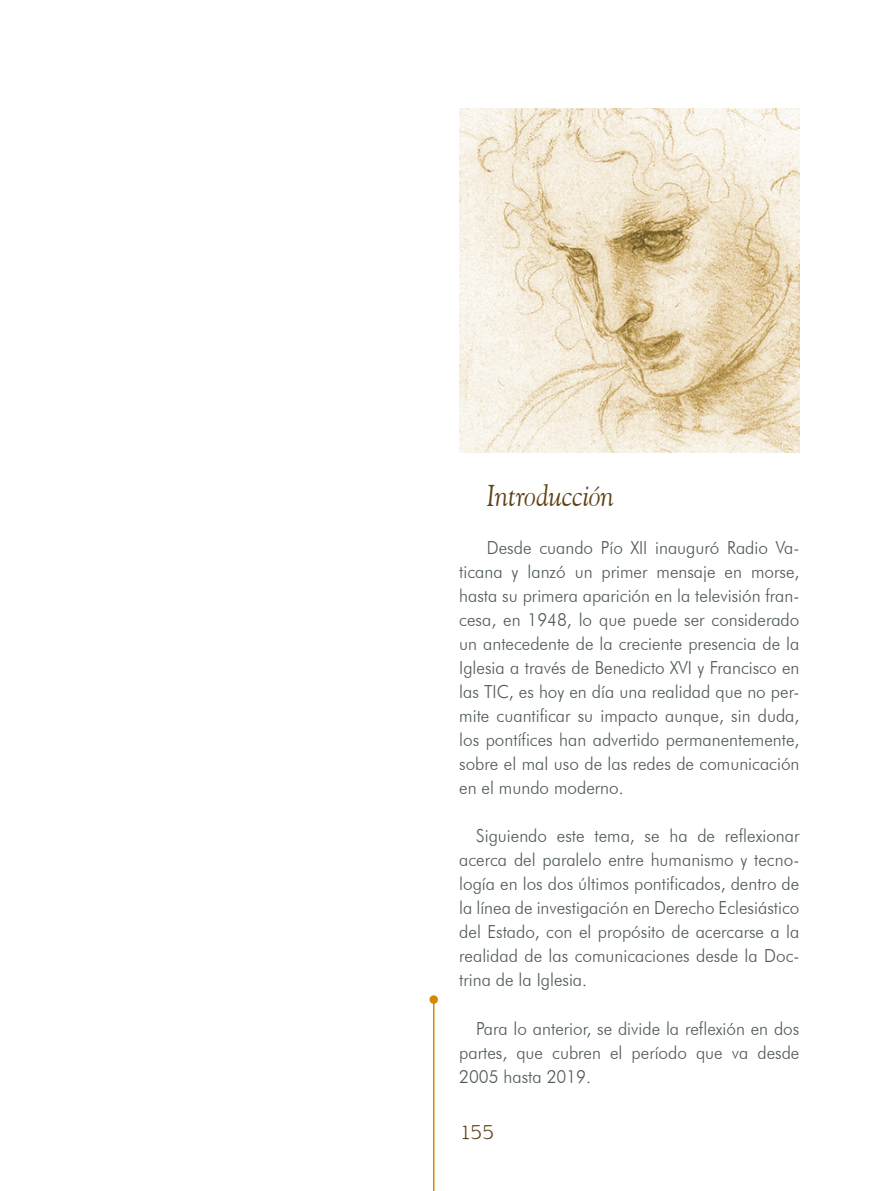
<style>
.page{position:relative;width:893px;height:1191px;background:#fff}
.page>*{position:absolute;margin:0;border:0;box-sizing:border-box;transform-origin:0 0}
._03d_Titulo_Nuevo_UN{font:italic 30px "Goudy Old Style BT";color:#604218;scale:.9 1}
.t1{font:21px "My type of font";color:#604218}
._01a_Texto_Corrido{font:300 18px/24px "Futura BT";color:#4e5758;text-align:justify;scale:.95 1}
</style>
<div class="page">
<hr style="left:433px;top:999px;width:1px;height:192px;background:#d78800">
<div style="left:429px;top:995px;width:9px;height:8px;background:#d78800;border-radius:50%"></div>
<img style="left:460px;top:109px;width:339px;height:344px">
<p class="_03d_Titulo_Nuevo_UN" style="left:487px;top:477px;width:143px">Introducción</p>
<p class="_01a_Texto_Corrido" style="left:459px;top:536px;width:360px;text-indent:28px">Desde cuando Pío XII inauguró Radio Va&shy;ticana y lanzó un primer mensaje en morse, hasta su primera aparición en la televisión fran&shy;cesa, en 1948, lo que puede ser considerado un antecedente de la creciente presencia de la Iglesia a través de Benedicto XVI y Francisco en las TIC, es hoy en día una realidad que no per&shy;mite cuantificar su impacto aunque, sin duda, los pontífices han advertido permanentemente, sobre el mal uso de las redes de comunicación en el mundo moderno.</p>
<p class="_01a_Texto_Corrido" style="left:459px;top:824px;width:360px;text-indent:17px">Siguiendo este tema, se ha de reflexionar acerca del paralelo entre humanismo y tecno&shy;logía en los dos últimos pontificados, dentro de la línea de investigación en Derecho Eclesiástico del Estado, con el propósito de acercarse a la realidad de las comunicaciones desde la Doc&shy;trina de la Iglesia.</p>
<p class="_01a_Texto_Corrido" style="left:459px;top:1016px;width:360px;text-indent:17px">Para lo anterior, se divide la reflexión en dos partes, que cubren el período que va desde 2005 hasta 2019.</p>
<p class="t1" style="left:461px;top:1119px;width:35px">155</p>
</div>
